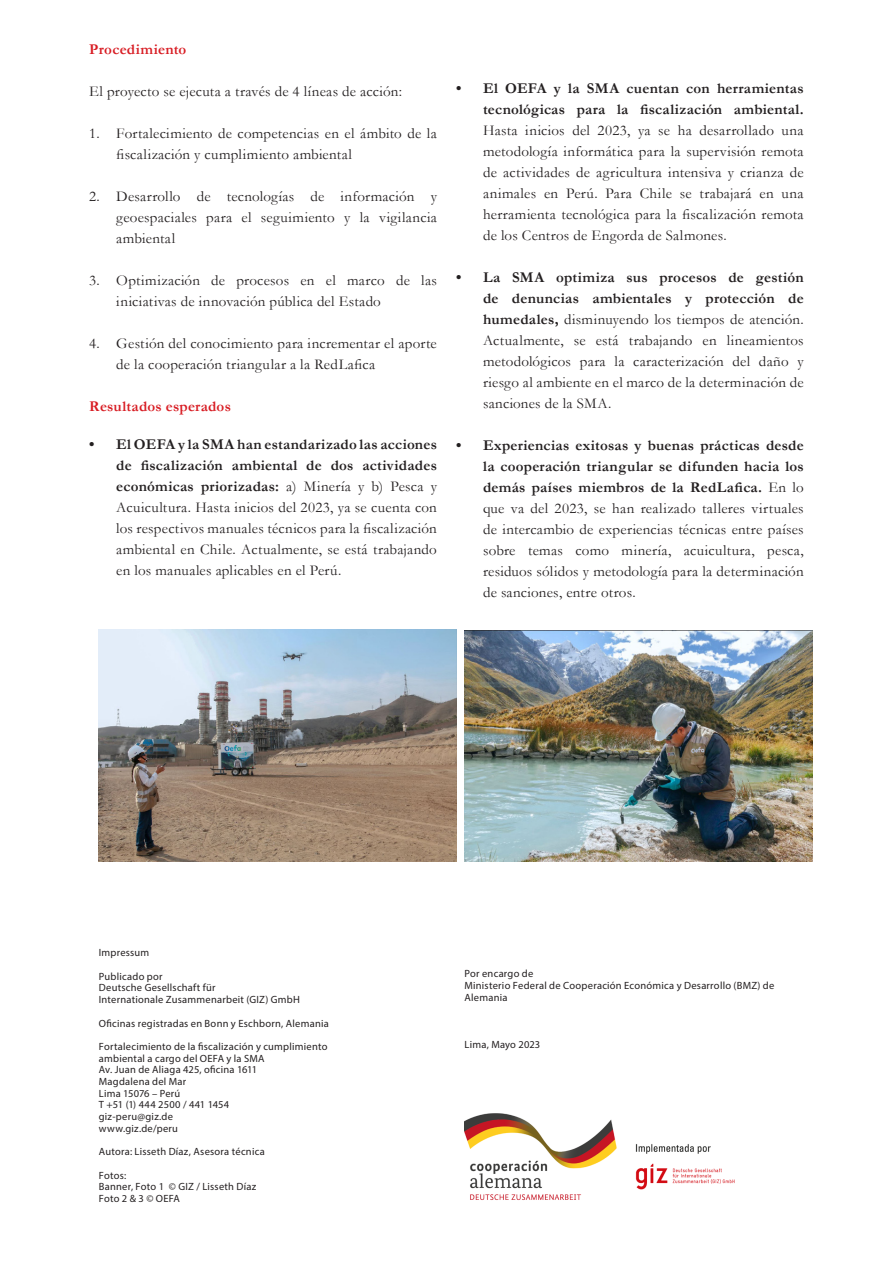
<style>
.page{position:relative;width:893px;height:1263px;background:#fff}
.page>*{position:absolute;margin:0;border:0;box-sizing:border-box;transform-origin:0 0}
.t1{font:15px/21px "Garamond";letter-spacing:.02em;color:#231f20;text-align:justify}
.t2{font:700 15px "Garamond";letter-spacing:.015em;color:#d81c23}
.t3{font:10.5px/11.7px "Myriad Pro";letter-spacing:.02em;color:#231f20}
.s1{font-weight:700}
</style>
<div class="page">
<img style="left:99px;top:629px;width:357px;height:233px">
<img style="left:465px;top:630px;width:347px;height:231px">
<img style="left:465px;top:1113px;width:270px;height:87px">
<p class="t2" style="left:89px;top:39px;width:99px">Procedimiento</p>
<p class="t1" style="left:89px;top:81px;width:314px">El proyecto se ejecuta a través de 4 líneas de acción:</p>
<p class="t1" style="left:116px;top:123px;width:322px;text-indent:-27px">1. Fortalecimiento de competencias en el ámbito de la fiscalización y cumplimiento ambiental</p>
<p class="t1" style="left:116px;top:186px;width:322px;text-indent:-27px">2. Desarrollo de tecnologías de información y geoespaciales para el seguimiento y la vigilancia ambiental</p>
<p class="t1" style="left:116px;top:270px;width:322px;text-indent:-27px">3. Optimización de procesos en el marco de las iniciativas de innovación pública del Estado</p>
<p class="t1" style="left:116px;top:333px;width:322px;text-indent:-27px">4. Gestión del conocimiento para incrementar el aporte de la cooperación triangular a la RedLafica</p>
<p class="t2" style="left:89px;top:396px;width:143px">Resultados esperados</p>
<p class="t1" style="left:116px;top:433px;width:322px;text-indent:-27px"><span class="s1">• El OEFA y la SMA han estandarizado las acciones de fiscalización ambiental de dos actividades económicas priorizadas:</span> a) Minería y b) Pesca y Acuicultura. Hasta inicios del 2023, ya se cuenta con los respectivos manuales técnicos para la fiscalización ambiental en Chile. Actualmente, se está trabajando en los manuales aplicables en el Perú.</p>
<p class="t1" style="left:483px;top:77px;width:322px;text-indent:-27px"><span class="s1">• El OEFA y la SMA cuentan con herramientas tecnológicas para la fiscalización ambiental.<br></span>Hasta inicios del 2023, ya se ha desarrollado una metodología informática para la supervisión remota de actividades de agricultura intensiva y crianza de animales en Perú. Para Chile se trabajará en una herramienta tecnológica para la fiscalización remota de los Centros de Engorda de Salmones.</p>
<p class="t1" style="left:483px;top:266px;width:322px;text-indent:-27px"><span class="s1">• La SMA optimiza sus procesos de gestión de denuncias ambientales y protección de humedales,</span> disminuyendo los tiempos de atención.<br>Actualmente, se está trabajando en lineamientos metodológicos para la caracterización del daño y riesgo al ambiente en el marco de la determinación de sanciones de la SMA.</p>
<p class="t1" style="left:483px;top:434px;width:322px;text-indent:-27px"><span class="s1">• Experiencias exitosas y buenas prácticas desde la cooperación triangular se difunden hacia los demás países miembros de la RedLafica.</span> En lo que va del 2023, se han realizado talleres virtuales de intercambio de experiencias técnicas entre países sobre temas como minería, acuicultura, pesca, residuos sólidos y metodología para la determinación de sanciones, entre otros.</p>
<p class="t3" style="left:99px;top:947px;width:52px">Impressum</p>
<p class="t3" style="left:99px;top:970px;width:65px">Publicado por</p>
<p class="t3" style="left:99px;top:982px;width:118px">Deutsche Gesellschaft für</p>
<p class="t3" style="left:99px;top:994px;width:203px">Internationale Zusammenarbeit (GIZ) GmbH</p>
<p class="t3" style="left:99px;top:1017px;width:231px">Oficinas registradas en Bonn y Eschborn, Alemania</p>
<p class="t3" style="left:99px;top:1040px;width:230px">Fortalecimiento de la fiscalización y cumplimiento</p>
<p class="t3" style="left:99px;top:1052px;width:167px">ambiental a cargo del OEFA y la SMA</p>
<p class="t3" style="left:99px;top:1064px;width:160px">Av. Juan de Aliaga 425, oficina 1611</p>
<p class="t3" style="left:99px;top:1075px;width:89px">Magdalena del Mar</p>
<p class="t3" style="left:99px;top:1087px;width:83px">Lima 15076 – Perú</p>
<p class="t3" style="left:99px;top:1099px;width:132px">T +51 (1) 444 2500 / 441 1454</p>
<p class="t3" style="left:99px;top:1111px;width:76px">giz-peru@giz.de</p>
<p class="t3" style="left:99px;top:1122px;width:81px">www.giz.de/peru</p>
<p class="t3" style="left:99px;top:1146px;width:167px">Autora: Lisseth Díaz, Asesora técnica</p>
<p class="t3" style="left:99px;top:1169px;width:29px">Fotos:</p>
<p class="t3" style="left:99px;top:1181px;width:159px">Banner, Foto 1 © GIZ / Lisseth Díaz</p>
<p class="t3" style="left:99px;top:1192px;width:83px">Foto 2 &amp; 3 © OEFA</p>
<p class="t3" style="left:465px;top:968px;width:70px">Por encargo de</p>
<p class="t3" style="left:465px;top:979px;width:311px">Ministerio Federal de Cooperación Económica y Desarrollo (BMZ) de<br>Alemania</p>
<p class="t3" style="left:465px;top:1038px;width:77px">Lima, Mayo 2023</p>
</div>
